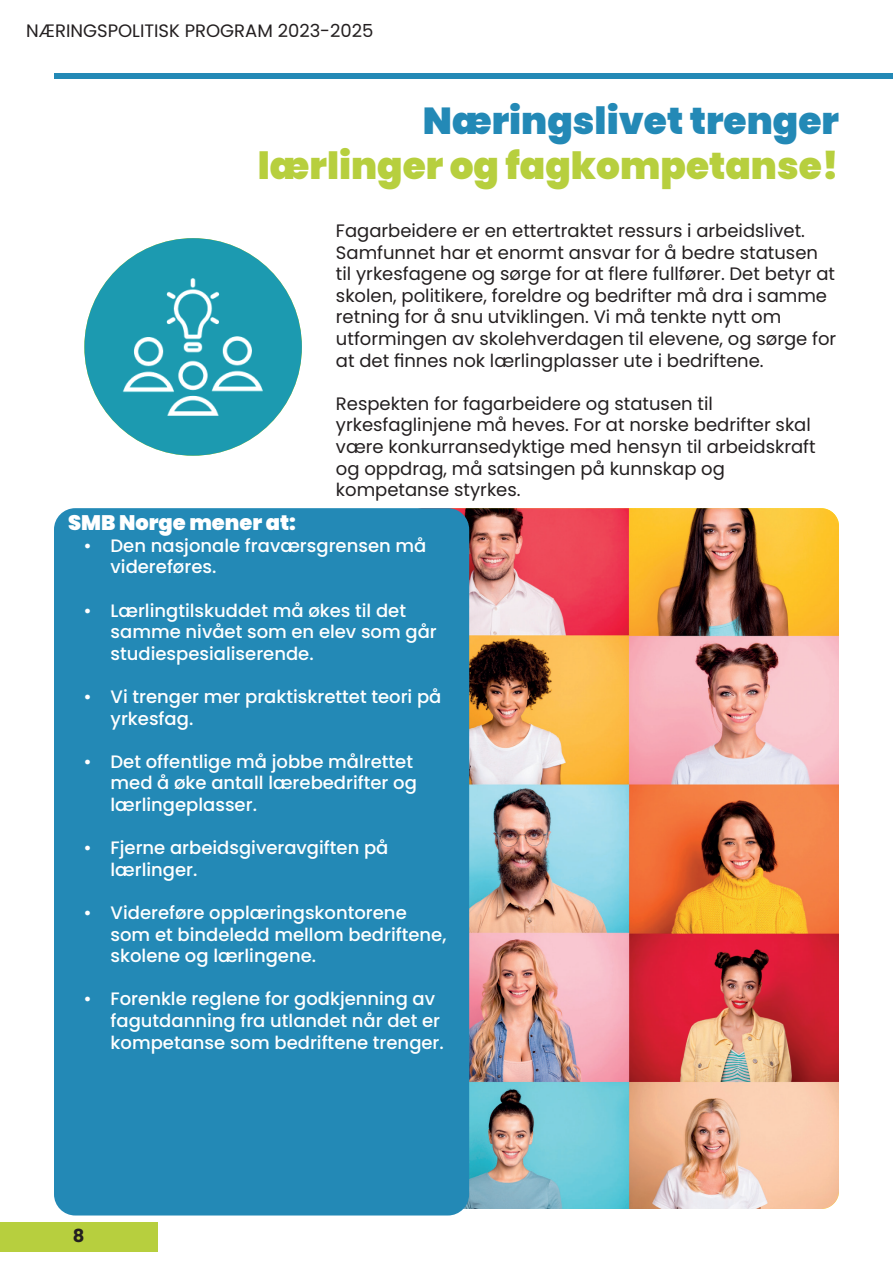
<style>
.page{position:relative;width:893px;height:1263px;background:#fff}
.page>*{position:absolute;margin:0;border:0;box-sizing:border-box;transform-origin:0 0}
.t1{font:900 37.5px "Poppins";color:#b7cf3e}
.t2{font:900 37.5px "Poppins";color:#2389b6}
.t3{font:900 21px "Poppins";color:#fff}
.t4{font:18px/21.6px "Poppins";color:#231f20}
.t5{font:500 18px/21.6px "Poppins";color:#fff}
.t6{font:700 18px "Poppins";color:#231f20}
</style>
<div class="page">
<div style="left:0;top:1222px;width:157px;height:30px;background:#b7cf3e"></div>
<img style="left:452px;top:508px;width:387px;height:701px">
<div style="left:54px;top:73px;width:839px;height:6px;background:#2389b6"></div>
<div style="left:54px;top:508px;width:415px;height:707px;background:#2389b6;border-radius:21px"></div>
<img style="left:84px;top:238px;width:218px;height:218px;border-radius:109px">
<p class="t4" style="left:26px;top:20px;width:349px">NÆRINGSPOLITISK PROGRAM 2023-2025</p>
<h1 class="t2" style="left:423px;top:99px;width:418px">Næringslivet trenger</h1>
<h1 class="t1" style="left:258px;top:144px;width:583px">lærlinger og fagkompetanse!</h1>
<p class="t4" style="left:336px;top:220px;width:502px">Fagarbeidere er en ettertraktet ressurs i arbeidslivet.<br>Samfunnet har et enormt ansvar for å bedre statusen til yrkesfagene og sørge for at flere fullfører. Det betyr at skolen, politikere, foreldre og bedrifter må dra i samme retning for å snu utviklingen. Vi må tenkte nytt om utformingen av skolehverdagen til elevene, og sørge for at det finnes nok lærlingplasser ute i bedriftene.</p>
<p class="t4" style="left:336px;top:393px;width:481px">Respekten for fagarbeidere og statusen til yrkesfaglinjene må heves. For at norske bedrifter skal være konkurransedyktige med hensyn til arbeidskraft og oppdrag, må satsingen på kunnskap og kompetanse styrkes.</p>
<p class="t3" style="left:68px;top:511px;width:229px">SMB Norge mener at:</p>
<p class="t5" style="left:111px;top:535px;width:317px;text-indent:-27px">• Den nasjonale fraværsgrensen må videreføres.</p>
<p class="t5" style="left:111px;top:600px;width:328px;text-indent:-27px">• Lærlingtilskuddet må økes til det samme nivået som en elev som går studiespesialiserende.</p>
<p class="t5" style="left:111px;top:686px;width:332px;text-indent:-27px">• Vi trenger mer praktiskrettet teori på yrkesfag.</p>
<p class="t5" style="left:111px;top:751px;width:308px;text-indent:-27px">• Det offentlige må jobbe målrettet med å øke antall lærebedrifter og lærlingeplasser.</p>
<p class="t5" style="left:111px;top:837px;width:279px;text-indent:-27px">• Fjerne arbeidsgiveravgiften på lærlinger.</p>
<p class="t5" style="left:111px;top:902px;width:337px;text-indent:-27px">• Videreføre opplæringskontorene som et bindeledd mellom bedriftene, skolene og lærlingene.</p>
<p class="t5" style="left:111px;top:988px;width:335px;text-indent:-27px">• Forenkle reglene for godkjenning av fagutdanning fra utlandet når det er kompetanse som bedriftene trenger.</p>
<p class="t6" style="left:73px;top:1225px;width:13px">8</p>
</div>
